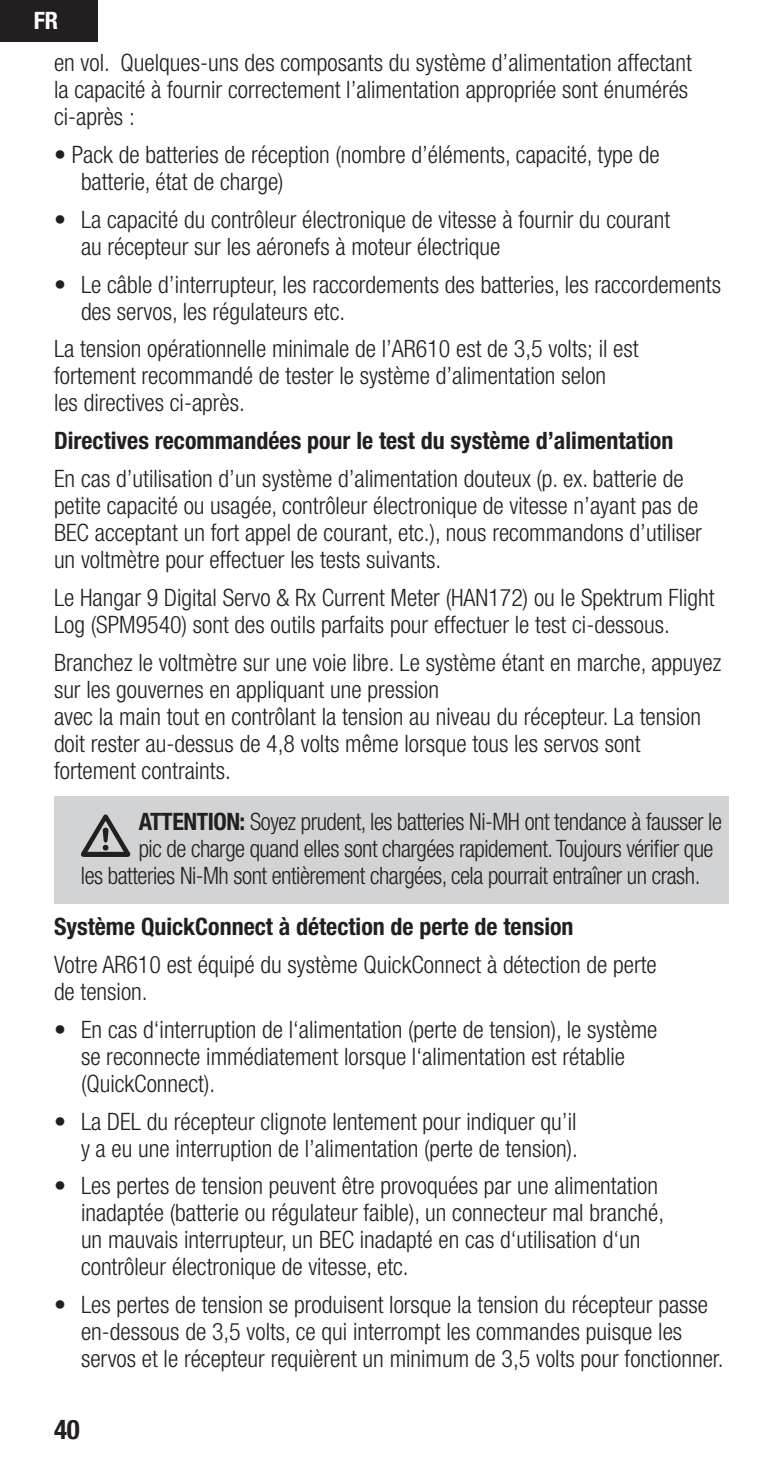
<style>
.page{position:relative;width:783px;height:1458px;background:#fff}
.page>*{position:absolute;margin:0;border:0;box-sizing:border-box;transform-origin:0 0}
.t1{font:700 condensed 27px "Helvetica Neue LT Std";color:#231f20}
.t2{font:300 condensed 24px/27px "Helvetica Neue LT Std";color:#231f20}
.t3{font:300 condensed 24px "Helvetica Neue LT Std";letter-spacing:-.02em;color:#231f20}
.t4{font:700 condensed 24px "Helvetica Neue LT Std";color:#231f20}
.t5{font:700 condensed 24px "Helvetica Neue LT Std";color:#fff}
.s1{font-weight:700}
</style>
<div class="page">
<div style="left:0;top:0;width:97px;height:42px;background:#231f20"></div>
<div style="left:54px;top:796px;width:675px;height:108px;background:#d1d3d4"></div>
<svg style="left:81px;top:814px;width:49px;height:43px"></svg>
<p class="t5" style="left:34px;top:6px;width:26px">FR</p>
<p class="t2" style="left:54px;top:49px;width:639px">en vol. Quelques-uns des composants du système d’alimentation affectant la capacité à fournir correctement l’alimentation appropriée sont énumérés ci-après :</p>
<p class="t2" style="left:81px;top:141px;width:580px;text-indent:-27px">• Pack de batteries de réception (nombre d’éléments, capacité, type de batterie, état de charge)</p>
<p class="t2" style="left:81px;top:206px;width:591px;text-indent:-27px">• La capacité du contrôleur électronique de vitesse à fournir du courant au récepteur sur les aéronefs à moteur électrique</p>
<p class="t2" style="left:81px;top:270px;width:642px;text-indent:-27px">• Le câble d’interrupteur, les raccordements des batteries, les raccordements des servos, les régulateurs etc.</p>
<p class="t2" style="left:54px;top:335px;width:586px">La tension opérationnelle minimale de l’AR610 est de 3,5 volts; il est fortement recommandé de tester le système d’alimentation selon<br>les directives ci-après.</p>
<p class="t4" style="left:54px;top:426px;width:621px">Directives recommandées pour le test du système d’alimentation</p>
<p class="t2" style="left:54px;top:465px;width:650px">En cas d’utilisation d’un système d’alimentation douteux (p. ex. batterie de petite capacité ou usagée, contrôleur électronique de vitesse n’ayant pas de BEC acceptant un fort appel de courant, etc.), nous recommandons d’utiliser un voltmètre pour effectuer les tests suivants.</p>
<p class="t2" style="left:54px;top:584px;width:662px">Le Hangar 9 Digital Servo &amp; Rx Current Meter (HAN172) ou le Spektrum Flight<br>Log (SPM9540) sont des outils parfaits pour effectuer le test ci-dessous.</p>
<p class="t2" style="left:54px;top:648px;width:669px">Branchez le voltmètre sur une voie libre. Le système étant en marche, appuyez sur les gouvernes en appliquant une pression<br>avec la main tout en contrôlant la tension au niveau du récepteur. La tension doit rester au-dessus de 4,8 volts même lorsque tous les servos sont fortement contraints.</p>
<p class="t3" style="left:139px;top:808px;width:585px"><span class="s1">ATTENTION:</span> Soyez prudent, les batteries Ni-MH ont tendance à fausser le</p>
<p class="t3" style="left:139px;top:835px;width:576px">pic de charge quand elles sont chargées rapidement. Toujours vérifier que</p>
<p class="t3" style="left:81px;top:862px;width:621px">les batteries Ni-Mh sont entièrement chargées, cela pourrait entraîner un crash.</p>
<p class="t4" style="left:54px;top:912px;width:521px">Système QuickConnect à détection de perte de tension</p>
<p class="t2" style="left:54px;top:951px;width:604px">Votre AR610 est équipé du système QuickConnect à détection de perte de tension.</p>
<p class="t2" style="left:81px;top:1016px;width:578px;text-indent:-27px">• En cas d‘interruption de l‘alimentation (perte de tension), le système se reconnecte immédiatement lorsque l‘alimentation est rétablie (QuickConnect).</p>
<p class="t2" style="left:54px;top:1107px;width:525px;text-align:right">• La DEL du récepteur clignote lentement pour indiquer qu’il y a eu une interruption de l’alimentation (perte de tension).</p>
<p class="t2" style="left:81px;top:1172px;width:585px;text-indent:-27px">• Les pertes de tension peuvent être provoquées par une alimentation inadaptée (batterie ou régulateur faible), un connecteur mal branché, un mauvais interrupteur, un BEC inadapté en cas d‘utilisation d‘un contrôleur électronique de vitesse, etc.</p>
<p class="t2" style="left:81px;top:1291px;width:644px;text-indent:-27px">• Les pertes de tension se produisent lorsque la tension du récepteur passe en-dessous de 3,5 volts, ce qui interrompt les commandes puisque les servos et le récepteur requièrent un minimum de 3,5 volts pour fonctionner.</p>
<p class="t1" style="left:54px;top:1413px;width:27px">40</p>
</div>
